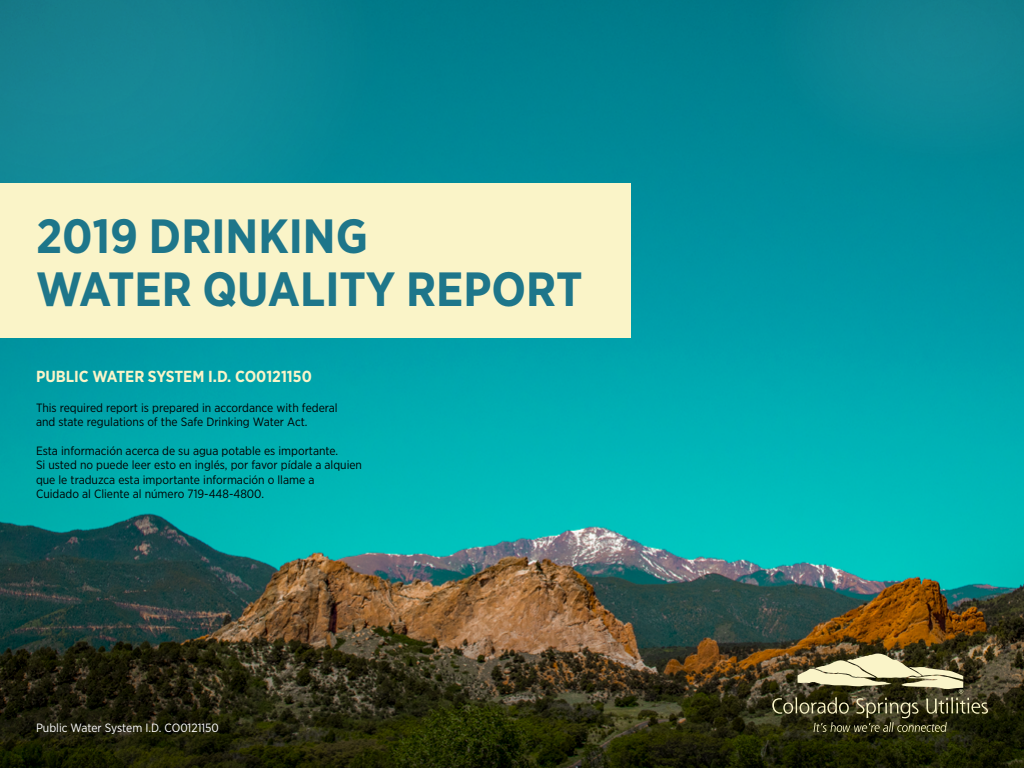
<style>
.page{position:relative;width:1024px;height:768px;background:#fff}
.page>*{position:absolute;margin:0;border:0;box-sizing:border-box;transform-origin:0 0}
.t1{font:700 48px/53px "Gotham Narrow";color:#1e768a}
.t2{font:700 16px "Gotham Narrow";color:#faf4c8}
.t3{font:12px/14.4px "Gotham Narrow";color:#000}
.t4{font:12px "Gotham Narrow";color:#fff}
</style>
<div class="page">
<img style="left:0;top:0;width:1024px;height:571px">
<img style="left:0;top:571px;width:1024px;height:197px">
<svg style="left:765px;top:0;width:259px;height:164px;background:#098392"></svg>
<svg style="left:0;top:0;width:380px;height:184px;background:#108593"></svg>
<div style="left:0;top:184px;width:631px;height:154px;background:#faf4c8"></div>
<svg style="left:772px;top:653px;width:216px;height:79px;background:#656043"></svg>
<h1 class="t1" style="left:36px;top:209px;width:548px">2019 DRINKING<br>WATER QUALITY REPORT</h1>
<h2 class="t2" style="left:36px;top:366px;width:277px">PUBLIC WATER SYSTEM I.D. CO0121150</h2>
<p class="t3" style="left:36px;top:400px;width:303px">This required report is prepared in accordance with federal and state regulations of the Safe Drinking Water Act.</p>
<p class="t3" style="left:36px;top:443px;width:328px">Esta información acerca de su agua potable es importante.<br>Si usted no puede leer esto en inglés, por favor pídale a alquien que le traduzca esta importante información o llame a<br>Cuidado al Cliente al número 719-448-4800.</p>
<p class="t4" style="left:36px;top:720px;width:184px">Public Water System I.D. CO0121150</p>
</div>
